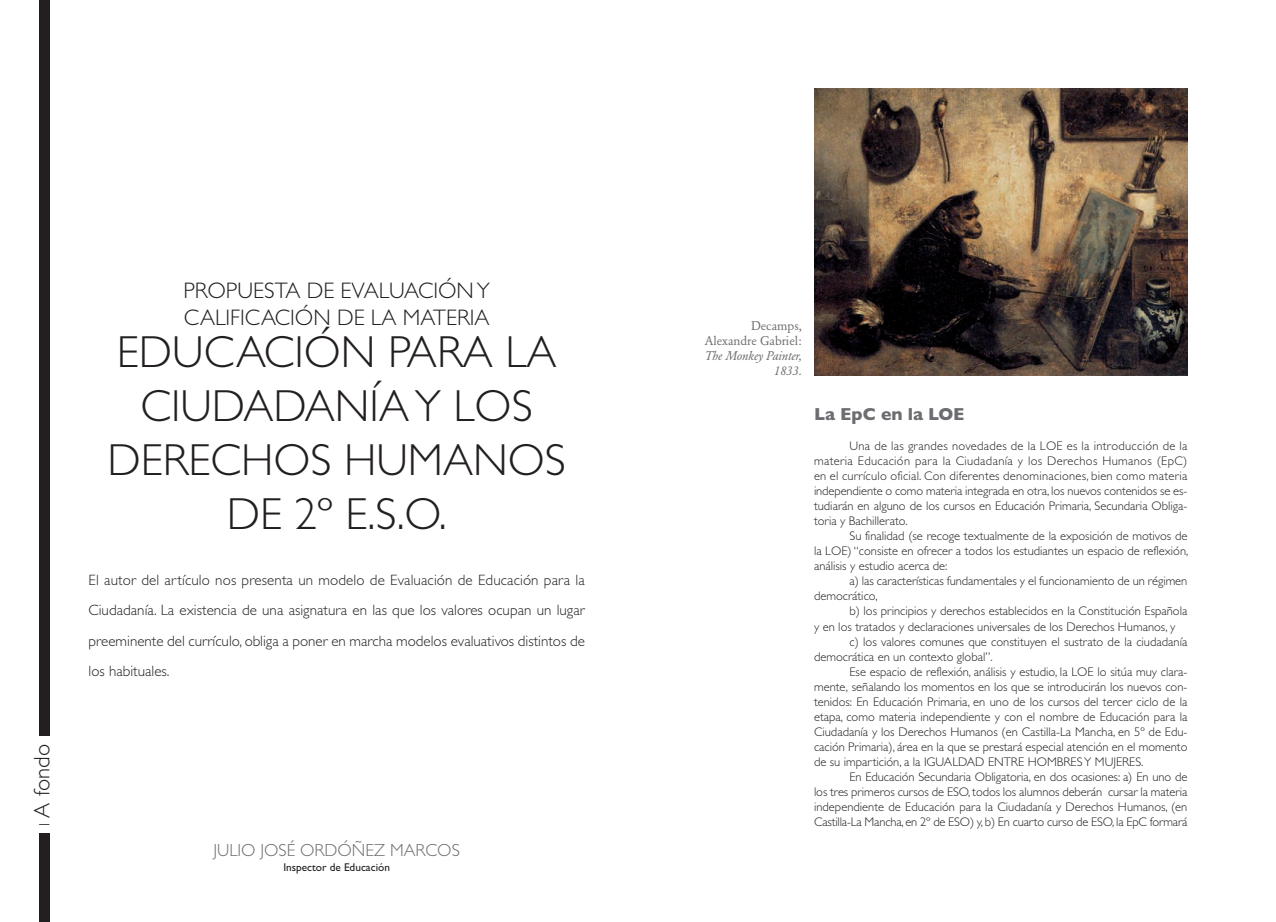
<style>
.page{position:relative;width:1276px;height:922px;background:#fff}
.page>*{position:absolute;margin:0;border:0;box-sizing:border-box;transform-origin:0 0}
.t1{font:300 45px/54px "Gill Sans";color:#231f20;text-align:center}
.t2{font:300 22.5px/27px "Gill Sans";color:#231f20}
.t3{font:300 17.5px "Gill Sans";color:#6c6d70}
.t4{font:700 17.5px "Gill Sans";color:#6c6d70}
.t5{font:300 15px/30px "Gill Sans";color:#231f20;text-align:justify}
.t6{font:300 12.5px/15px "Gill Sans";color:#231f20;text-align:justify}
.t7{font:12.5px/15px "Garamond BE";color:#6c6d70;text-align:right}
.t8{font:italic 12.5px/15px "Garamond BE";color:#6c6d70;text-align:right}
.t9{font:11.25px "Gill Sans";color:#231f20}
.s1{font-size:15px}
</style>
<div class="page">
<img style="left:814px;top:89px;width:373px;height:286px">
<div style="left:39px;top:833px;width:11px;height:88px;background:#231f20"></div>
<div style="left:39px;top:0;width:11px;height:735px;background:#231f20"></div>
<h2 class="t2" style="left:31px;top:825px;width:83px;rotate:-90deg"><span class="s1">I</span> A fondo</h2>
<h2 class="t2" style="left:183px;top:279px;width:308px">PROPUESTA DE EVALUACIÓN Y<br>CALIFICACIÓN DE LA MATERIA</h2>
<h1 class="t1" style="left:107px;top:330px;width:460px">EDUCACIÓN PARA LA<br>CIUDADANÍA Y LOS<br>DERECHOS HUMANOS<br>DE 2º E.S.O.</h1>
<p class="t5" style="left:89px;top:567px;width:498px">El autor del artículo nos presenta un modelo de Evaluación de Educación para la Ciudadanía. La existencia de una asignatura en las que los valores ocupan un lugar preeminente del currículo, obliga a poner en marcha modelos evaluativos distintos de los habituales.</p>
<h3 class="t3" style="left:213px;top:843px;width:248px">JULIO JOSÉ ORDÓÑEZ MARCOS</h3>
<p class="t9" style="left:283px;top:862px;width:108px">Inspector de Educación</p>
<p class="t7" style="left:705px;top:319px;width:98px">Decamps,<br>Alexandre Gabriel:</p>
<p class="t8" style="left:705px;top:349px;width:98px">The Monkey Painter,<br>1833.</p>
<h3 class="t4" style="left:814px;top:408px;width:152px">La EpC en la LOE</h3>
<p class="t6" style="left:814px;top:440px;width:375px;text-indent:35px">Una de las grandes novedades de la LOE es la introducción de la materia Educación para la Ciudadanía y los Derechos Humanos (EpC) en el currículo oficial. Con diferentes denominaciones, bien como materia independiente o como materia integrada en otra, los nuevos contenidos se es&shy;tudiarán en alguno de los cursos en Educación Primaria, Secundaria Obliga&shy;toria y Bachillerato.</p>
<p class="t6" style="left:814px;top:530px;width:376px;text-indent:35px">Su finalidad (se recoge textualmente de la exposición de motivos de la LOE) “consiste en ofrecer a todos los estudiantes un espacio de reflexión, análisis y estudio acerca de:</p>
<p class="t6" style="left:814px;top:575px;width:375px;text-indent:35px">a) las características fundamentales y el funcionamiento de un régimen democrático,</p>
<p class="t6" style="left:849px;top:605px;width:339px">b) los principios y derechos establecidos en la Constitución Española</p>
<p class="t6" style="left:814px;top:620px;width:363px">y en los tratados y declaraciones universales de los Derechos Humanos, y</p>
<p class="t6" style="left:849px;top:635px;width:339px">c) los valores comunes que constituyen el sustrato de la ciudadanía</p>
<p class="t6" style="left:814px;top:650px;width:180px">democrática en un contexto global”.</p>
<p class="t6" style="left:849px;top:665px;width:339px">Ese espacio de reflexión, análisis y estudio, la LOE lo sitúa muy clara-</p>
<p class="t6" style="left:814px;top:680px;width:375px">mente, señalando los momentos en los que se introducirán los nuevos con-</p>
<p class="t6" style="left:814px;top:695px;width:375px">tenidos: En Educación Primaria, en uno de los cursos del tercer ciclo de la</p>
<p class="t6" style="left:814px;top:710px;width:375px">etapa, como materia independiente y con el nombre de Educación para la</p>
<p class="t6" style="left:814px;top:725px;width:375px">Ciudadanía y los Derechos Humanos (en Castilla-La Mancha, en 5º de Edu-</p>
<p class="t6" style="left:814px;top:740px;width:375px">cación Primaria), área en la que se prestará especial atención en el momento</p>
<p class="t6" style="left:814px;top:755px;width:331px">de su impartición, a la IGUALDAD ENTRE HOMBRES Y MUJERES.</p>
<p class="t6" style="left:849px;top:770px;width:339px">En Educación Secundaria Obligatoria, en dos ocasiones: a) En uno de</p>
<p class="t6" style="left:814px;top:785px;width:375px">los tres primeros cursos de ESO, todos los alumnos deberán cursar la materia</p>
<p class="t6" style="left:814px;top:800px;width:375px">independiente de Educación para la Ciudadanía y Derechos Humanos, (en</p>
<p class="t6" style="left:814px;top:815px;width:375px">Castilla-La Mancha, en 2º de ESO) y, b) En cuarto curso de ESO, la EpC formará</p>
</div>
